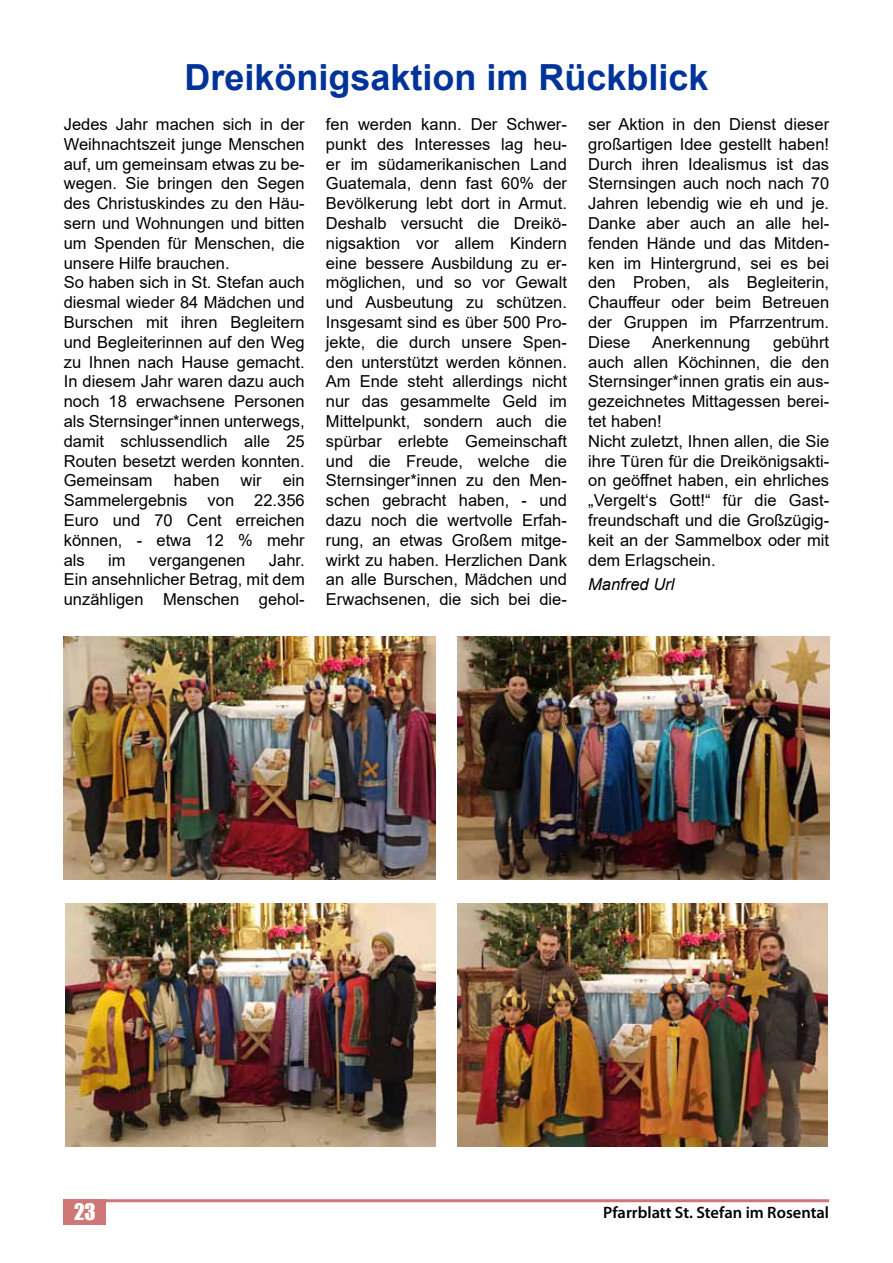
<style>
.page{position:relative;width:893px;height:1263px;background:#fff}
.page>*{position:absolute;margin:0;border:0;box-sizing:border-box;transform-origin:0 0}
.t1{font:700 36px "Arial";color:#039}
.t2{font:21px "Impact";color:#fff}
.t3{font:16.5px/19.8px "Arial";color:#000;text-align:justify}
.t4{font:600 16.5px "Myriad Pro";color:#000}
.t5{font:italic 16.5px "Arial";color:#000}
</style>
<div class="page">
<hr style="left:64px;top:1199px;width:765px;height:3px;background:#cf7676">
<div style="left:64px;top:1199px;width:42px;height:25px;background:#cf7676"></div>
<img style="left:66px;top:903px;width:370px;height:243px">
<img style="left:457px;top:637px;width:372px;height:243px">
<img style="left:64px;top:637px;width:372px;height:243px">
<img style="left:457px;top:903px;width:370px;height:243px">
<h1 class="t1" style="left:184px;top:52px;width:526px">Dreikönigsaktion im Rückblick</h1>
<p class="t3" style="left:588px;top:114px;width:242px">ser Aktion in den Dienst dieser großartigen Idee gestellt haben!<br>Durch ihren Idealismus ist das Sternsingen auch noch nach 70<br>Jahren lebendig wie eh und je.<br>Danke aber auch an alle hel&shy;fenden Hände und das Mitden&shy;ken im Hintergrund, sei es bei den Proben, als Begleiterin, Chauffeur oder beim Betreuen der Gruppen im Pfarrzentrum.<br>Diese</p>
<p class="t3" style="left:326px;top:114px;width:242px">fen werden kann. Der Schwer&shy;punkt des Interesses lag heu&shy;er im südamerikanischen Land Guatemala, denn fast 60% der Bevölkerung lebt dort in Armut.<br>Deshalb versucht die Dreikö&shy;nigsaktion vor allem Kindern eine bessere Ausbildung zu er&shy;möglichen, und so vor Gewalt und Ausbeutung zu schützen.<br>Insgesamt sind es über 500 Pro&shy;jekte, die durch unsere Spen&shy;den unterstützt werden können.<br>Am Ende steht allerdings nicht nur das gesammelte Geld im Mittelpunkt, sondern auch die spürbar erlebte Gemeinschaft und die Freude, welche die Sternsinger*innen zu den Men&shy;schen gebracht haben, - und dazu noch die wertvolle Erfah&shy;rung, an etwas Großem mitge&shy;wirkt zu haben. Herzlichen Dank an alle Burschen, Mädchen und Erwachsenen, die sich bei die-</p>
<p class="t3" style="left:64px;top:114px;width:242px;text-align:left">Jedes Jahr machen sich in der<br>Weihnachtszeit junge Menschen auf, um gemeinsam etwas zu be&shy;wegen. Sie bringen den Segen des Christuskindes zu den Häu&shy;sern und Wohnungen und bitten um Spenden für Menschen, die unsere Hilfe brauchen.<br>So haben sich in St. Stefan auch diesmal wieder 84 Mädchen und<br>Burschen mit ihren Begleitern und Begleiterinnen auf den Weg zu Ihnen nach Hause gemacht.<br>In diesem Jahr waren dazu auch noch 18 erwachsene Personen als Sternsinger*innen unterwegs, damit schlussendlich alle 25<br>Routen besetzt werden konnten.<br>Gemeinsam</p>
<p class="t3" style="left:588px;top:332px;width:242px;text-align:left;text-indent:185px">gebührt auch allen Köchinnen, die den<br>Sternsinger*innen gratis ein aus&shy;gezeichnetes Mittagessen berei&shy;tet haben!<br>Nicht zuletzt, Ihnen allen, die Sie ihre Türen für die Dreikönigsakti&shy;on geöffnet haben, ein ehrliches „Vergelt‘s Gott!“ für die Gast&shy;freundschaft und die Großzügig&shy;keit an der Sammelbox oder mit dem Erlagschein.</p>
<p class="t5" style="left:588px;top:573px;width:88px">Manfred Url</p>
<p class="t3" style="left:652px;top:332px;width:100px">Anerkennung</p>
<p class="t3" style="left:64px;top:471px;width:242px;text-indent:219px">ein Sammelergebnis von 22.356<br>Euro und 70 Cent erreichen können, - etwa 12 % mehr als</p>
<p class="t3" style="left:174px;top:471px;width:47px">haben</p>
<p class="t3" style="left:241px;top:471px;width:23px">wir</p>
<p class="t3" style="left:64px;top:550px;width:242px;text-indent:205px">Jahr.<br>Ein ansehnlicher Betrag, mit dem unzähligen Menschen gehol-</p>
<p class="t3" style="left:108px;top:550px;width:19px">im</p>
<p class="t3" style="left:149px;top:550px;width:98px">vergangenen</p>
<p class="t2" style="left:74px;top:1195px;width:23px">23</p>
<p class="t4" style="left:603px;top:1202px;width:228px">Pfarrblatt St. Stefan im Rosental</p>
</div>
